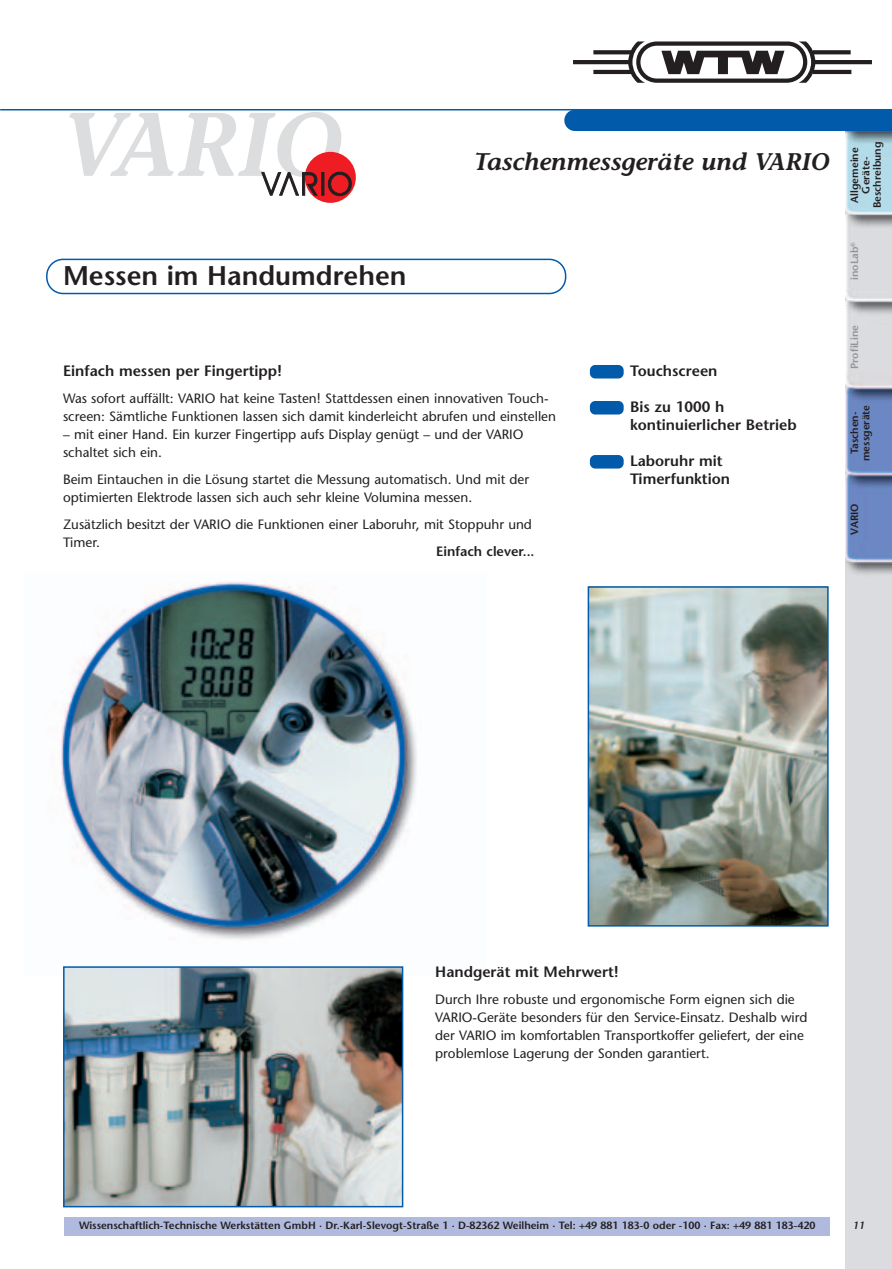
<style>
.page{position:relative;width:892px;height:1269px;background:#fff}
.page>*{position:absolute;margin:0;border:0;box-sizing:border-box;transform-origin:0 0}
.t1{font:italic 600 90px "Stone Informal";color:#dcdddf}
.t2{font:600 27px "Stone Sans";color:#231f20}
.t3{font:italic 600 24px "Stone Informal";color:#231f20}
.t4{font:600 15px/18px "Stone Sans";color:#231f20}
.t5{font:13.5px/18px "Stone Sans";color:#231f20}
.t6{font:600 13.5px "Stone Sans";color:#231f20}
.t7{font:600 10.5px/11.2px "Stone Sans";color:#231f20;text-align:center}
.t8{font:600 10.5px "Stone Sans";color:#939598}
.t9{font:italic 600 10.35px "Stone Sans";color:#231f20}
</style>
<div class="page">
<img style="left:0;top:41px;width:892px;height:1227px">
<h1 class="t1" style="left:63px;top:110px;width:283px">VARIO</h1>
<h2 class="t2" style="left:63px;top:265px;width:345px">Messen im Handumdrehen</h2>
<h3 class="t3" style="left:474px;top:152px;width:357px">Taschenmessgeräte und VARIO</h3>
<p class="t7" style="left:850px;top:208px;width:68px;rotate:-90deg">Allgemeine<br>Geräte-<br>Beschreibung</p>
<p class="t8" style="left:850px;top:280px;width:39px;rotate:-90deg">inoLab<sup>®</sup></p>
<p class="t4" style="left:63px;top:363px;width:220px">Einfach messen per Fingertipp!</p>
<p class="t5" style="left:63px;top:391px;width:494px">Was sofort auffällt: VARIO hat keine Tasten! Stattdessen einen innovativen Touch&shy;screen: Sämtliche Funktionen lassen sich damit kinderleicht abrufen und einstellen</p>
<p class="t5" style="left:63px;top:427px;width:462px">– mit einer Hand. Ein kurzer Fingertipp aufs Display genügt – und der VARIO schaltet sich ein.</p>
<p class="t5" style="left:63px;top:472px;width:467px">Beim Eintauchen in die Lösung startet die Messung automatisch. Und mit der optimierten Elektrode lassen sich auch sehr kleine Volumina messen.</p>
<p class="t5" style="left:63px;top:517px;width:470px">Zusätzlich besitzt der VARIO die Funktionen einer Laboruhr, mit Stoppuhr und<br>Timer.</p>
<p class="t6" style="left:436px;top:546px;width:100px">Einfach clever...</p>
<p class="t4" style="left:630px;top:363px;width:89px">Touchscreen</p>
<p class="t4" style="left:630px;top:399px;width:168px">Bis zu 1000 h kontinuierlicher Betrieb</p>
<p class="t4" style="left:630px;top:453px;width:102px">Laboruhr mit<br>Timerfunktion</p>
<p class="t8" style="left:850px;top:369px;width:45px;rotate:-90deg">ProfiLine</p>
<p class="t7" style="left:850px;top:461px;width:58px;rotate:-90deg">Taschen&shy;messgeräte</p>
<p class="t7" style="left:850px;top:534px;width:33px;rotate:-90deg">VARIO</p>
<p class="t4" style="left:435px;top:964px;width:185px">Handgerät mit Mehrwert!</p>
<p class="t5" style="left:435px;top:991px;width:374px">Durch Ihre robuste und ergonomische Form eignen sich die VARIO-Geräte besonders für den Service-Einsatz. Deshalb wird der VARIO im komfortablen Transportkoffer geliefert, der eine problemlose Lagerung der Sonden garantiert.</p>
<p class="t7" style="left:79px;top:1220px;width:738px">Wissenschaftlich-Technische Werkstätten GmbH · Dr.-Karl-Slevogt-Straße 1 · D-82362 Weilheim · Tel: +49 881 183-0 oder -100 · Fax: +49 881 183-420</p>
<p class="t9" style="left:853px;top:1221px;width:13px">11</p>
</div>
